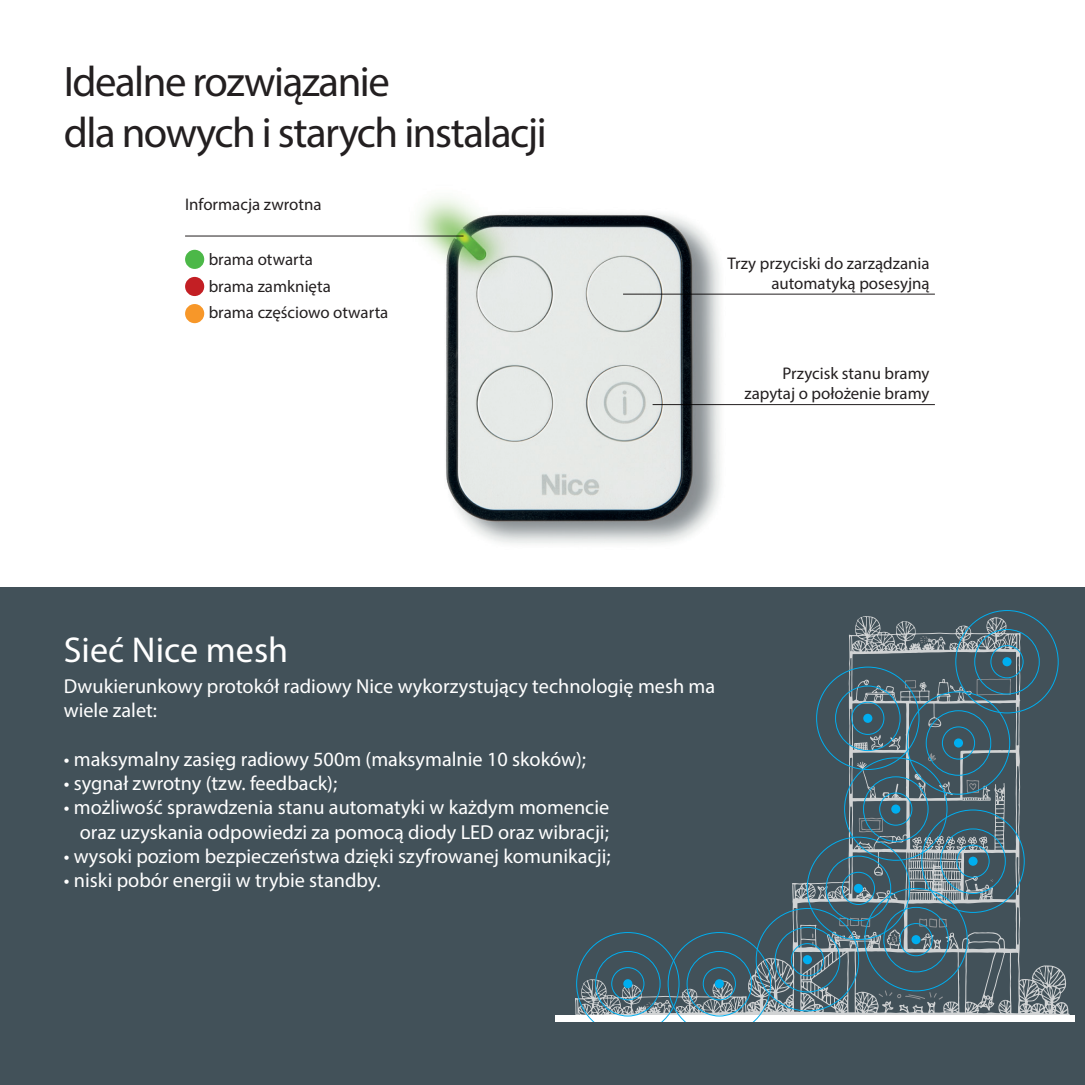
<style>
.page{position:relative;width:1085px;height:1085px;background:#fff}
.page>*{position:absolute;margin:0;border:0;box-sizing:border-box;transform-origin:0 0}
.t1{font:42.75px/51.3px "Myriad Pro";letter-spacing:-.035em;color:#231f20}
.Bold{font:36px "Myriad Pro";color:#fff}
.Testo{font:20.25px/24.3px "Myriad Pro";color:#fff}
.Testo-2{font:16.88px/20.2px "Myriad Pro";color:#231f20;text-align:right}
</style>
<div class="page">
<div style="left:0;top:587px;width:1084px;height:497px;background:#425159"></div>
<img style="left:365px;top:197px;width:372px;height:347px">
<svg style="left:764px;top:615px;width:305px;height:399px"></svg>
<svg style="left:927px;top:753px;width:8px;height:8px"></svg>
<svg style="left:976px;top:678px;width:34px;height:17px"></svg>
<svg style="left:904px;top:680px;width:11px;height:8px"></svg>
<svg style="left:878px;top:990px;width:64px;height:9px"></svg>
<svg style="left:919px;top:918px;width:28px;height:9px"></svg>
<svg style="left:839px;top:917px;width:31px;height:10px"></svg>
<svg style="left:919px;top:636px;width:8px;height:7px"></svg>
<svg style="left:811px;top:933px;width:2px;height:11px"></svg>
<svg style="left:891px;top:933px;width:6px;height:10px"></svg>
<svg style="left:966px;top:779px;width:12px;height:13px"></svg>
<svg style="left:858px;top:817px;width:24px;height:15px"></svg>
<div style="left:556px;top:1014px;width:517px;height:6px;background:#fff"></div>
<div style="left:1002px;top:657px;width:9px;height:9px;background:#00aeef;border-radius:50%"></div>
<div style="left:974px;top:629px;width:65px;height:65px;border:1px solid #00aeef;border-radius:50%"></div>
<div style="left:990px;top:645px;width:33px;height:33px;border:1px solid #00aeef;border-radius:50%"></div>
<div style="left:863px;top:713px;width:9px;height:9px;background:#00aeef;border-radius:50%"></div>
<div style="left:835px;top:685px;width:65px;height:65px;border:1px solid #00aeef;border-radius:50%"></div>
<div style="left:851px;top:701px;width:33px;height:33px;border:1px solid #00aeef;border-radius:50%"></div>
<div style="left:953px;top:738px;width:9px;height:9px;background:#00aeef;border-radius:50%"></div>
<div style="left:925px;top:710px;width:65px;height:65px;border:1px solid #00aeef;border-radius:50%"></div>
<div style="left:941px;top:726px;width:33px;height:33px;border:1px solid #00aeef;border-radius:50%"></div>
<div style="left:891px;top:804px;width:9px;height:9px;background:#00aeef;border-radius:50%"></div>
<div style="left:863px;top:776px;width:65px;height:65px;border:1px solid #00aeef;border-radius:50%"></div>
<div style="left:879px;top:792px;width:33px;height:33px;border:1px solid #00aeef;border-radius:50%"></div>
<div style="left:968px;top:856px;width:9px;height:9px;background:#00aeef;border-radius:50%"></div>
<div style="left:940px;top:828px;width:65px;height:65px;border:1px solid #00aeef;border-radius:50%"></div>
<div style="left:956px;top:844px;width:33px;height:33px;border:1px solid #00aeef;border-radius:50%"></div>
<svg style="left:853px;top:883px;width:9px;height:9px"></svg>
<div style="left:825px;top:855px;width:65px;height:65px;border:1px solid #00aeef;border-radius:50%"></div>
<div style="left:841px;top:871px;width:33px;height:33px;border:1px solid #00aeef;border-radius:50%"></div>
<svg style="left:911px;top:934px;width:9px;height:10px"></svg>
<div style="left:883px;top:906px;width:65px;height:66px;border:1px solid #00aeef;border-radius:50%"></div>
<div style="left:899px;top:923px;width:33px;height:32px;border:1px solid #00aeef;border-radius:50%"></div>
<div style="left:802px;top:955px;width:9px;height:9px;background:#00aeef;border-radius:50%"></div>
<div style="left:774px;top:927px;width:65px;height:65px;border:1px solid #00aeef;border-radius:50%"></div>
<div style="left:790px;top:943px;width:33px;height:32px;border:1px solid #00aeef;border-radius:50%"></div>
<svg style="left:556px;top:932px;width:239px;height:88px"></svg>
<div style="left:185px;top:250px;width:19px;height:19px;background:#4cb848;border-radius:50%"></div>
<div style="left:185px;top:277px;width:19px;height:19px;background:#c31f24;border-radius:50%"></div>
<div style="left:185px;top:304px;width:19px;height:19px;background:#f79729;border-radius:50%"></div>
<hr style="left:652px;top:404px;width:282px;height:1px;background:#231f20">
<hr style="left:623px;top:294px;width:311px;height:1px;background:#231f20">
<hr style="left:185px;top:235px;width:278px;height:1px;background:#231f20">
<p class="t1" style="left:64px;top:55px;width:484px">Idealne rozwiązanie<br>dla nowych i starych instalacji</p>
<p class="Testo-2" style="left:185px;top:193px;width:138px">Informacja zwrotna</p>
<p class="Testo-2" style="left:209px;top:249px;width:106px">brama otwarta</p>
<p class="Testo-2" style="left:209px;top:275px;width:124px">brama zamknięta</p>
<p class="Testo-2" style="left:209px;top:302px;width:181px">brama częściowo otwarta</p>
<p class="Testo-2" style="left:727px;top:252px;width:204px">Trzy przyciski do zarządzania automatyką posesyjną</p>
<p class="Testo-2" style="left:744px;top:363px;width:186px">Przycisk stanu bramy zapytaj o położenie bramy</p>
<p class="Bold" style="left:64px;top:627px;width:226px">Sieć Nice mesh</p>
<p class="Testo" style="left:64px;top:673px;width:653px">Dwukierunkowy protokół radiowy Nice wykorzystujący technologię mesh ma wiele zalet:</p>
<p class="Testo" style="left:64px;top:746px;width:523px">• maksymalny zasięg radiowy 500m (maksymalnie 10 skoków);</p>
<p class="Testo" style="left:64px;top:770px;width:275px">• sygnał zwrotny (tzw. feedback);</p>
<p class="Testo" style="left:64px;top:795px;width:547px;text-align:right">• możliwość sprawdzenia stanu automatyki w każdym momencie oraz uzyskania odpowiedzi za pomocą diody LED oraz wibracji;</p>
<p class="Testo" style="left:64px;top:843px;width:548px">• wysoki poziom bezpieczeństwa dzięki szyfrowanej komunikacji;</p>
<p class="Testo" style="left:64px;top:867px;width:318px">• niski pobór energii w trybie standby.</p>
</div>
